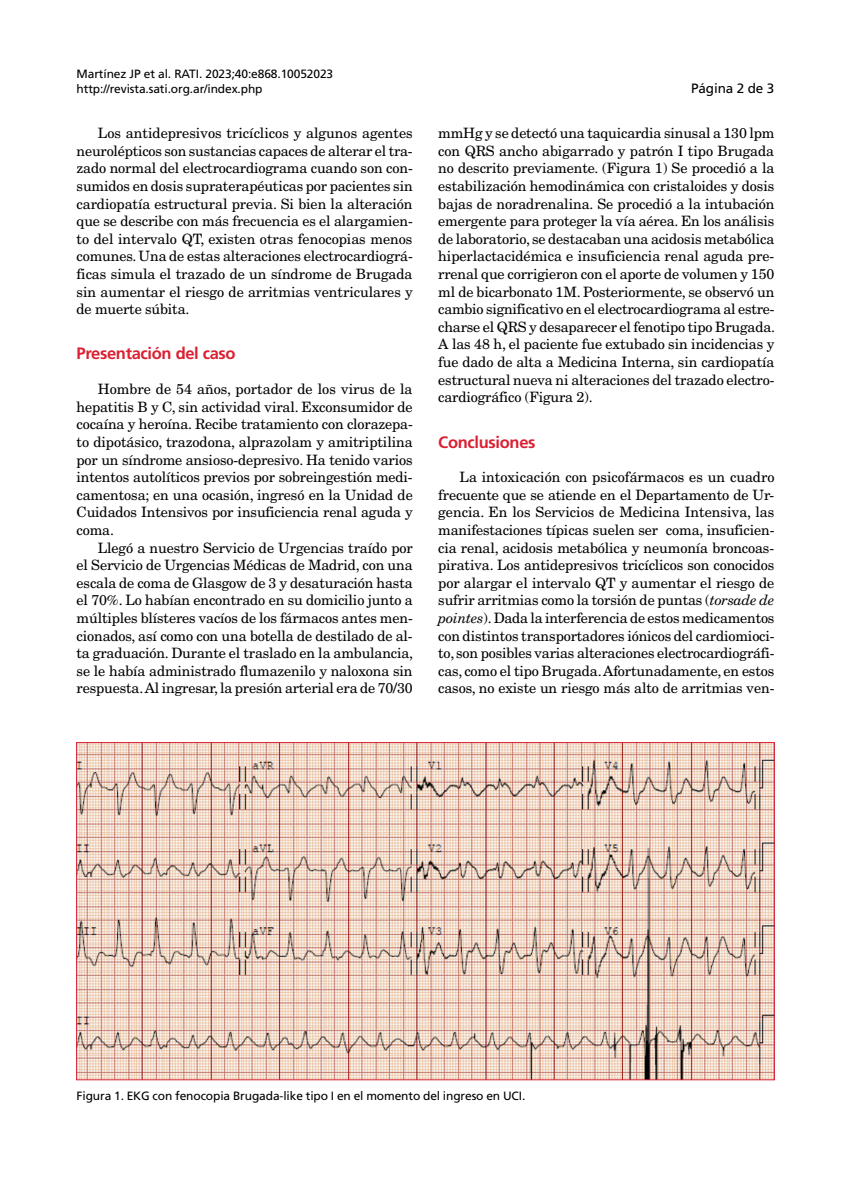
<style>
.page{position:relative;width:851px;height:1191px;background:#fff}
.page>*{position:absolute;margin:0;border:0;box-sizing:border-box;transform-origin:0 0}
.t1{font:700 16.5px "Frutiger LT Std";letter-spacing:-.02em;color:#da2032}
.t2{font:14.25px/17.5px "New Century Schlbk LT Std";letter-spacing:-.01em;color:#000;text-align:justify}
.t3{font:13.5px "Frutiger LT Std";letter-spacing:-.01em;color:#000}
.t4{font:12px/15px "Frutiger LT Std";letter-spacing:-.01em;color:#000}
.s1{font-style:italic}
</style>
<div class="page">
<img style="left:78px;top:744px;width:694px;height:334px">
<p class="t4" style="left:77px;top:66px;width:258px">Martínez JP et al. RATI. 2023;40:e868.10052023 http://revista.sati.org.ar/index.php</p>
<p class="t2" style="left:77px;top:124px;width:338px;text-indent:21px">Los antidepresivos tricíclicos y algunos agentes neurolépticos son sustancias capaces de alterar el tra&shy;zado normal del electrocardiograma cuando son con&shy;sumidos en dosis supraterapéuticas por pacientes sin cardiopatía estructural previa. Si bien la alteración que se describe con más frecuencia es el alargamien&shy;to del intervalo QT, existen otras fenocopias menos comunes. Una de estas alteraciones electrocardiográ&shy;ficas simula el trazado de un síndrome de Brugada sin aumentar el riesgo de arritmias ventriculares y de muerte súbita.</p>
<p class="t1" style="left:77px;top:344px;width:161px">Presentación del caso</p>
<p class="t2" style="left:77px;top:380px;width:338px;text-indent:21px">Hombre de 54 años, portador de los virus de la hepatitis B y C, sin actividad viral. Exconsumidor de cocaína y heroína. Recibe tratamiento con clorazepa&shy;to dipotásico, trazodona, alprazolam y amitriptilina por un síndrome ansioso-depresivo. Ha tenido varios intentos autolíticos previos por sobreingestión medi&shy;camentosa; en una ocasión, ingresó en la Unidad de Cuidados Intensivos por insuficiencia renal aguda y coma.</p>
<p class="t2" style="left:77px;top:538px;width:338px;text-indent:21px">Llegó a nuestro Servicio de Urgencias traído por el Servicio de Urgencias Médicas de Madrid, con una escala de coma de Glasgow de 3 y desaturación hasta el 70%. Lo habían encontrado en su domicilio junto a múltiples blísteres vacíos de los fármacos antes men&shy;cionados, así como con una botella de destilado de al&shy;ta graduación. Durante el traslado en la ambulancia, se le había administrado flumazenilo y naloxona sin respuesta. Al ingresar, la presión arterial era de 70/30</p>
<p class="t3" style="left:691px;top:80px;width:85px">Página 2 de 3</p>
<p class="t2" style="left:438px;top:124px;width:338px">mmHg y se detectó una taquicardia sinusal a 130 lpm con QRS ancho abigarrado y patrón I tipo Brugada no descrito previamente. (Figura 1) Se procedió a la estabilización hemodinámica con cristaloides y dosis bajas de noradrenalina. Se procedió a la intubación emergente para proteger la vía aérea. En los análisis de laboratorio, se destacaban una acidosis metabólica hiperlactacidémica e insuficiencia renal aguda pre&shy;rrenal que corrigieron con el aporte de volumen y 150 ml de bicarbonato 1M. Posteriormente, se observó un cambio significativo en el electrocardiograma al estre&shy;charse el QRS y desaparecer el fenotipo tipo Brugada.<br>A las 48 h, el paciente fue extubado sin incidencias y fue dado de alta a Medicina Interna, sin cardiopatía estructural nueva ni alteraciones del trazado electro&shy;cardiográfico (Figura 2).</p>
<p class="t1" style="left:438px;top:432px;width:99px">Conclusiones</p>
<p class="t2" style="left:438px;top:468px;width:338px;text-indent:21px">La intoxicación con psicofármacos es un cuadro frecuente que se atiende en el Departamento de Ur&shy;gencia. En los Servicios de Medicina Intensiva, las manifestaciones típicas suelen ser coma, insuficien&shy;cia renal, acidosis metabólica y neumonía broncoas&shy;pirativa. Los antidepresivos tricíclicos son conocidos por alargar el intervalo QT y aumentar el riesgo de sufrir arritmias como la torsión de puntas (<span class="s1">torsade de pointes</span>). Dada la interferencia de estos medicamentos con distintos transportadores iónicos del cardiomioci&shy;to, son posibles varias alteraciones electrocardiográfi&shy;cas, como el tipo Brugada. Afortunadamente, en estos casos, no existe un riesgo más alto de arritmias ven-</p>
<p class="t4" style="left:77px;top:1088px;width:450px">Figura 1. EKG con fenocopia Brugada-like tipo I en el momento del ingreso en UCI.</p>
</div>
